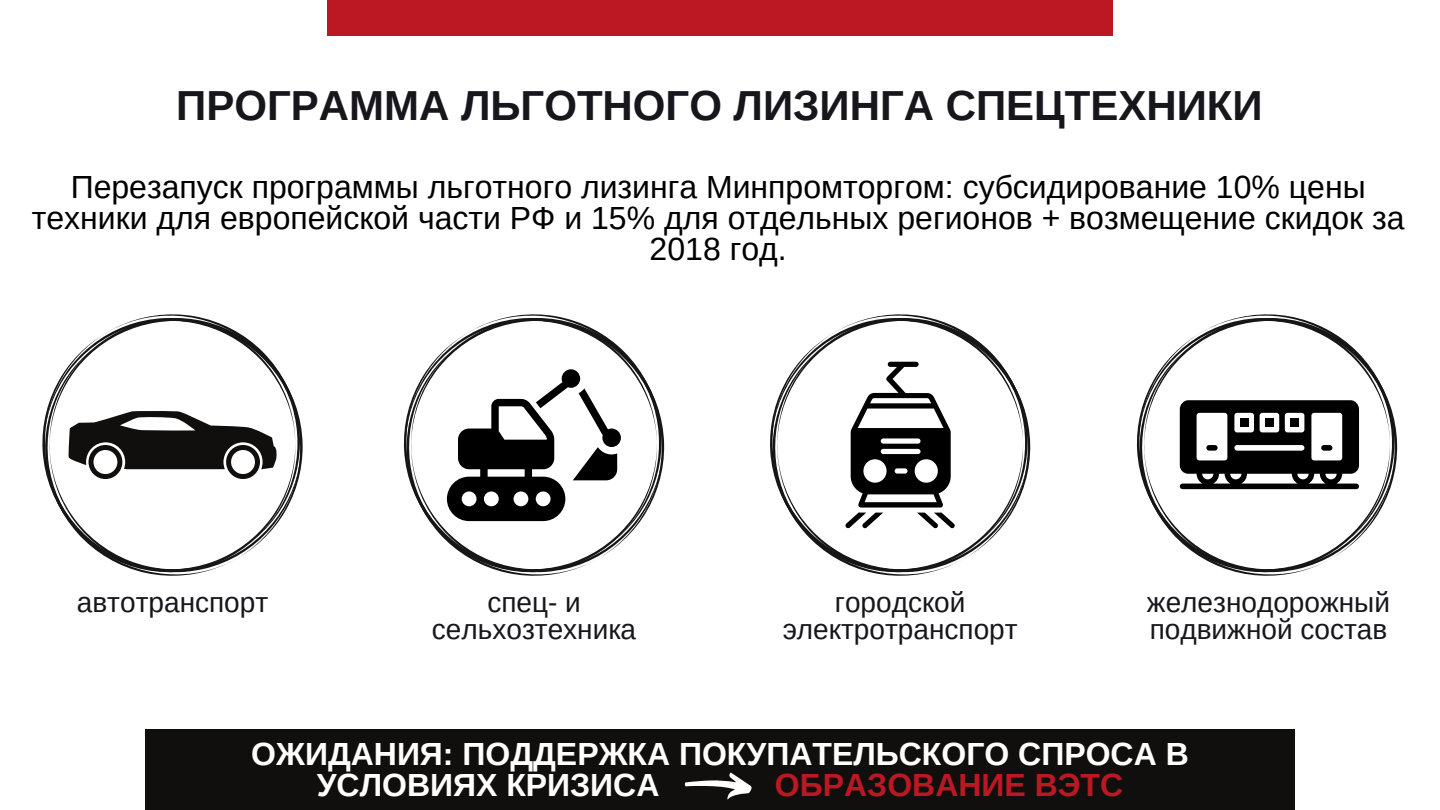
<style>
.page{position:relative;width:1440px;height:810px;background:#fff}
.page>*{position:absolute;margin:0;border:0;box-sizing:border-box;transform-origin:0 0}
.t1{font:700 42px "Arimo";color:#17161c}
.t2{font:32px/30.8px "Arimo";color:#000;text-align:center}
.t3{font:700 32px/30.8px "Arimo";color:#fff}
.t4{font:700 32px "Arimo";color:#bc1823}
.t5{font:28px/27px "Arimo";color:#17161c;text-align:center}
</style>
<div class="page">
<svg style="left:405px;top:317px;width:259px;height:259px"></svg>
<svg style="left:771px;top:317px;width:259px;height:259px"></svg>
<svg style="left:44px;top:317px;width:259px;height:259px"></svg>
<svg style="left:1138px;top:317px;width:259px;height:259px"></svg>
<svg style="left:68px;top:411px;width:210px;height:68px"></svg>
<svg style="left:447px;top:369px;width:174px;height:152px"></svg>
<svg style="left:845px;top:362px;width:110px;height:166px"></svg>
<div style="left:327px;top:0;width:786px;height:36px;background:#bc1823"></div>
<div style="left:146px;top:729px;width:1149px;height:81px;background:#100f0d"></div>
<svg style="left:685px;top:773px;width:67px;height:27px"></svg>
<svg style="left:1180px;top:400px;width:179px;height:89px"></svg>
<div style="left:1265px;top:418px;width:9px;height:9px;background:#000"></div>
<div style="left:1240px;top:418px;width:8px;height:9px;background:#000"></div>
<div style="left:1206px;top:445px;width:12px;height:6px;background:#000;border-radius:3px"></div>
<div style="left:1321px;top:445px;width:11px;height:6px;background:#000;border-radius:3px"></div>
<h1 class="t1" style="left:176px;top:82px;width:1088px">ПРОГРАММА ЛЬГОТНОГО ЛИЗИНГА СПЕЦТЕХНИКИ</h1>
<p class="t2" style="left:32px;top:172px;width:1374px">Перезапуск программы льготного лизинга Минпромторгом: субсидирование 10% цены техники для европейской части РФ и 15% для отдельных регионов + возмещение скидок за<br>2018 год.</p>
<p class="t5" style="left:77px;top:589px;width:193px">автотранспорт</p>
<p class="t5" style="left:432px;top:589px;width:206px">спец- и сельхозтехника</p>
<p class="t5" style="left:783px;top:589px;width:236px">городской электротранспорт</p>
<p class="t5" style="left:1147px;top:589px;width:245px;text-align:left">железнодорожный подвижной состав</p>
<p class="t3" style="left:317px;top:739px;width:874px;text-indent:-65px">ОЖИДАНИЯ: ПОДДЕРЖКА ПОКУПАТЕЛЬСКОГО СПРОСА В<br>УСЛОВИЯХ КРИЗИСА</p>
<p class="t4" style="left:775px;top:767px;width:350px">ОБРАЗОВАНИЕ ВЭТС</p>
</div>
